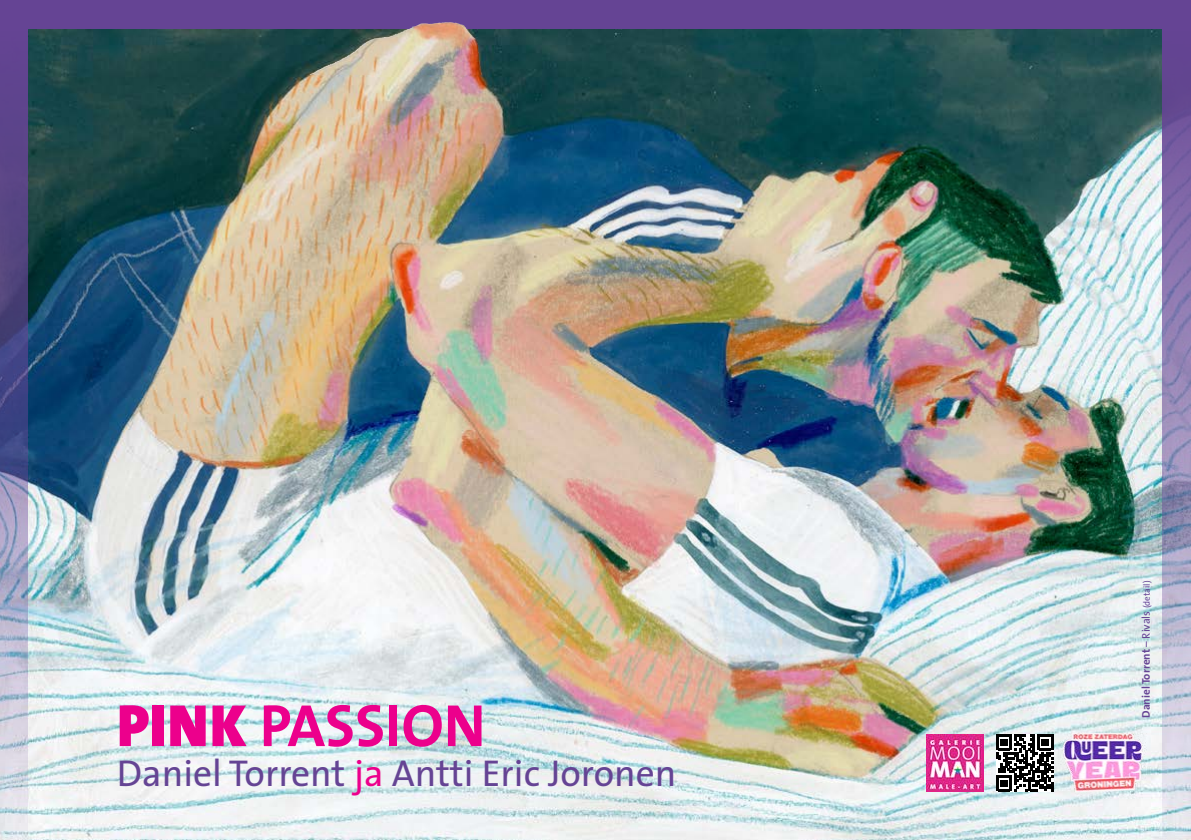
<style>
.page{position:relative;width:1191px;height:840px;background:#fff}
.page>*{position:absolute;margin:0;border:0;box-sizing:border-box;transform-origin:0 0}
.t1{font:700 60px "The Sans";color:#ec008c}
.t2{font:37.6px "The Sans";color:#654494}
.t3{font:700 11.2px "The Sans";color:#654494}
.s1{font-weight:900}
.s2{color:#ec008c}
.s3{font-weight:400}
.s4{font-weight:400;font-size:9px}
</style>
<div class="page">
<img style="left:28px;top:28px;width:1134px;height:811px">
<svg style="left:996px;top:733px;width:57px;height:57px"></svg>
<img style="left:926px;top:733px;width:57px;height:57px">
<img style="left:1058px;top:724px;width:91px;height:75px">
<div style="left:0;top:0;width:1191px;height:28px;background:#654494"></div>
<svg style="left:0;top:28px;width:28px;height:811px;background:#7f7aa8"></svg>
<svg style="left:1162px;top:28px;width:29px;height:811px;background:#998fba"></svg>
<img style="left:309px;top:22px;width:173px;height:53px">
<h1 class="t1" style="left:117px;top:675px;width:370px"><span class="s1">PINK</span> PASSION</h1>
<p class="t2" style="left:117px;top:741px;width:561px">Daniel Torrent <span class="s2">ja</span> Antti Eric Joronen</p>
<p class="t3" style="left:1136px;top:717px;width:139px;rotate:-90deg">Daniel Torrent <span class="s3">– Rivals</span> <span class="s4">(detail)</span></p>
</div>
